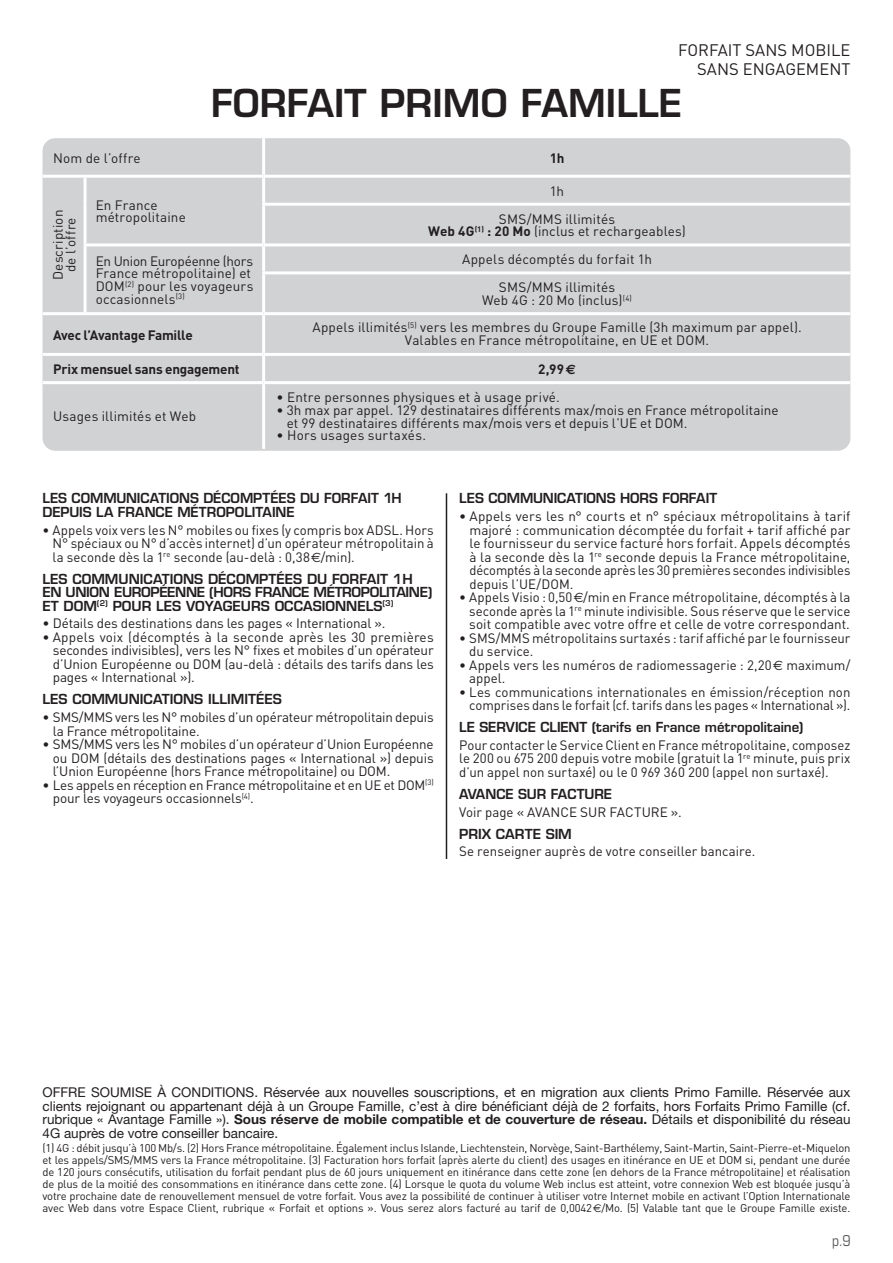
<style>
.page{position:relative;width:893px;height:1263px;background:#fff}
.page>*{position:absolute;margin:0;border:0;box-sizing:border-box;transform-origin:0 0}
.t1{font:600 37.5px "Eurostile LT Std";color:#231f20}
.t2{font:16.5px/19.5px "DIN";color:#231f20;text-align:right}
.t3{font:condensed 15px "Eurostile LT Std";color:#57585a}
.t4{font:13.5px/13.5px "DIN";color:#231f20}
.t5{font:13.5px/13.5px "Helvetica Neue LT Std";color:#231f20;text-align:justify}
.t6{font:600 13.5px/13.5px "Eurostile LT Std";color:#231f20}
.t7{font:13.5px "DIN";letter-spacing:.02em;color:#231f20}
.t8{font:700 13.5px "DIN";letter-spacing:-.015em;color:#231f20}
.t9{font:11.25px/12px "DIN";letter-spacing:-.015em;color:#231f20;text-align:justify}
.s1{font-weight:700}
.s2{font-family:"Euro Sans"}
</style>
<div class="page">
<hr style="left:446px;top:493px;width:1px;height:366px;background:#231f20">
<div style="left:43px;top:138px;width:807px;height:313px;background:#d1d2d4;border-radius:13px"></div>
<hr style="left:262px;top:138px;width:3px;height:37px;background:#fff">
<hr style="left:43px;top:175px;width:42px;height:3px;background:#fff">
<hr style="left:85px;top:175px;width:179px;height:3px;background:#fff">
<hr style="left:84px;top:178px;width:3px;height:26px;background:#fff">
<hr style="left:264px;top:175px;width:586px;height:3px;background:#fff">
<hr style="left:262px;top:178px;width:3px;height:25px;background:#fff">
<hr style="left:84px;top:204px;width:3px;height:39px;background:#fff">
<hr style="left:262px;top:203px;width:588px;height:3px;background:#fff">
<hr style="left:262px;top:206px;width:3px;height:37px;background:#fff">
<hr style="left:84px;top:243px;width:180px;height:3px;background:#fff">
<hr style="left:84px;top:246px;width:3px;height:27px;background:#fff">
<hr style="left:84px;top:273px;width:3px;height:39px;background:#fff">
<hr style="left:262px;top:271px;width:588px;height:3px;background:#fff">
<hr style="left:43px;top:312px;width:42px;height:3px;background:#fff">
<hr style="left:85px;top:312px;width:179px;height:3px;background:#fff">
<hr style="left:264px;top:312px;width:586px;height:3px;background:#fff">
<hr style="left:262px;top:315px;width:3px;height:38px;background:#fff">
<hr style="left:43px;top:353px;width:42px;height:3px;background:#fff">
<hr style="left:85px;top:353px;width:179px;height:3px;background:#fff">
<hr style="left:264px;top:353px;width:586px;height:3px;background:#fff">
<hr style="left:262px;top:356px;width:3px;height:25px;background:#fff">
<hr style="left:43px;top:381px;width:42px;height:3px;background:#fff">
<hr style="left:85px;top:381px;width:179px;height:3px;background:#fff">
<hr style="left:264px;top:381px;width:586px;height:3px;background:#fff">
<hr style="left:262px;top:384px;width:3px;height:65px;background:#fff">
<hr style="left:264px;top:243px;width:586px;height:3px;background:#fff">
<hr style="left:262px;top:246px;width:3px;height:25px;background:#fff">
<hr style="left:262px;top:274px;width:3px;height:38px;background:#fff">
<p class="t2" style="left:678px;top:40px;width:174px">FORFAIT SANS MOBILE<br>SANS ENGAGEMENT</p>
<h1 class="t1" style="left:211px;top:80px;width:472px">FORFAIT PRIMO FAMILLE</h1>
<p class="t4" style="left:53px;top:151px;width:89px">Nom de l’offre</p>
<p class="t8" style="left:550px;top:149px;width:16px">1h</p>
<p class="t4" style="left:499px;top:177px;width:118px;line-height:28px;text-align:center">1h<br>SMS/MMS illimités</p>
<p class="t4" style="left:428px;top:225px;width:259px"><span class="s1">Web 4G</span><sup>(1)</sup> <span class="s1">: 20 Mo</span> (inclus et rechargeables)</p>
<p class="t4" style="left:51px;top:280px;width:72px;line-height:12.8px;text-align:center;rotate:-90deg">Description de l’offre</p>
<p class="t4" style="left:96px;top:198px;width:92px;line-height:12.8px">En France métropolitaine</p>
<p class="t4" style="left:96px;top:254px;width:159px;line-height:12.8px">En Union Européenne (hors<br>France métropolitaine) et<br>DOM<sup>(2)</sup> pour les voyageurs occasionnels<sup>(3)</sup></p>
<p class="t4" style="left:462px;top:245px;width:191px;line-height:28px;text-align:center">Appels décomptés du forfait 1h<br>SMS/MMS illimités</p>
<p class="t4" style="left:482px;top:293px;width:151px">Web 4G : 20 Mo (inclus)<sup>(4)</sup></p>
<p class="t8" style="left:53px;top:326px;width:141px">Avec l’Avantage Famille</p>
<p class="t4" style="left:312px;top:321px;width:491px;line-height:12.8px;text-align:center">Appels illimités<sup>(5)</sup> vers les membres du Groupe Famille (3h maximum par appel).<br>Valables en France métropolitaine, en UE et DOM.</p>
<p class="t8" style="left:53px;top:360px;width:188px">Prix mensuel sans engagement</p>
<p class="t8" style="left:538px;top:360px;width:39px">2,99<span class="s2">E</span></p>
<p class="t4" style="left:53px;top:409px;width:144px">Usages illimités et Web</p>
<p class="t7" style="left:276px;top:389px;width:285px">• Entre personnes physiques et à usage privé.</p>
<p class="t4" style="left:287px;top:403px;width:493px;line-height:12.8px;text-indent:-10px">• 3h max par appel. 129 destinataires différents max/mois en France métropolitaine et 99 destinataires différents max/mois vers et depuis l’UE et DOM.</p>
<p class="t7" style="left:276px;top:427px;width:151px">• Hors usages surtaxés.</p>
<p class="t6" style="left:43px;top:492px;width:361px">LES COMMUNICATIONS DÉCOMPTÉES DU FORFAIT 1H<br>DEPUIS LA FRANCE MÉTROPOLITAINE</p>
<p class="t4" style="left:53px;top:523px;width:383px;text-align:justify;text-indent:-10px">• Appels voix vers les N° mobiles ou fixes (y compris box ADSL. Hors N° spéciaux ou N° d’accès internet) d’un opérateur métropolitain à la seconde dès la 1<sup>re</sup> seconde (au-delà : 0,38<span class="s2">€</span>/min).</p>
<p class="t6" style="left:43px;top:572px;width:391px">LES COMMUNICATIONS DÉCOMPTÉES DU FORFAIT 1H<br>EN UNION EUROPÉENNE (HORS FRANCE MÉTROPOLITAINE)<br>ET DOM<sup>(2)</sup> POUR LES VOYAGEURS OCCASIONNELS<sup>(3)</sup></p>
<p class="t4" style="left:43px;top:616px;width:345px">• Détails des destinations dans les pages « International ».</p>
<p class="t4" style="left:53px;top:630px;width:382px;text-align:justify;text-indent:-10px">• Appels voix (décomptés à la seconde après les 30 premières secondes indivisibles), vers les N° fixes et mobiles d’un opérateur d’Union Européenne ou DOM (au-delà : détails des tarifs dans les pages « International »).</p>
<p class="t6" style="left:43px;top:693px;width:241px">LES COMMUNICATIONS ILLIMITÉES</p>
<p class="t4" style="left:53px;top:710px;width:382px;text-indent:-10px">• SMS/MMS vers les N° mobiles d’un opérateur métropolitain depuis la France métropolitaine.</p>
<p class="t4" style="left:53px;top:737px;width:382px;text-align:justify;text-indent:-10px">• SMS/MMS vers les N° mobiles d’un opérateur d’Union Européenne ou DOM (détails des destinations pages « International ») depuis l’Union Européenne (hors France métropolitaine) ou DOM.</p>
<p class="t4" style="left:53px;top:778px;width:382px;text-indent:-10px">• Les appels en réception en France métropolitaine et en UE et DOM<sup>(3) </sup>pour les voyageurs occasionnels<sup>(4)</sup>.</p>
<p class="t6" style="left:459px;top:492px;width:259px">LES COMMUNICATIONS HORS FORFAIT</p>
<p class="t4" style="left:469px;top:509px;width:382px;text-align:justify;text-indent:-10px">• Appels vers les n° courts et n° spéciaux métropolitains à tarif majoré : communication décomptée du forfait + tarif affiché par le fournisseur du service facturé hors forfait. Appels décomptés à la seconde dès la 1<sup>re</sup> seconde depuis la France métropolitaine, décomptés à la seconde après les 30 premières secondes indivisibles depuis l’UE/DOM.</p>
<p class="t4" style="left:469px;top:590px;width:383px;text-align:justify;text-indent:-10px">• Appels Visio : 0,50<span class="s2">€</span>/min en France métropolitaine, décomptés à la seconde après la 1<sup>re</sup> minute indivisible. Sous réserve que le service soit compatible avec votre offre et celle de votre correspondant.</p>
<p class="t4" style="left:469px;top:631px;width:383px;text-indent:-10px">• SMS/MMS métropolitains surtaxés : tarif affiché par le fournisseur du service.</p>
<p class="t4" style="left:469px;top:658px;width:383px;text-indent:-10px">• Appels vers les numéros de radiomessagerie : 2,20<span class="s2">€</span> maximum/ appel.</p>
<p class="t4" style="left:459px;top:685px;width:393px;text-align:right">• Les communications internationales en émission/réception non comprises dans le forfait (cf. tarifs dans les pages « International »).</p>
<p class="t6" style="left:459px;top:720px;width:346px">LE SERVICE CLIENT (tarifs en France métropolitaine)</p>
<p class="t4" style="left:459px;top:738px;width:393px;text-align:justify">Pour contacter le Service Client en France métropolitaine, composez le 200 ou 675 200 depuis votre mobile (gratuit la 1<sup>re</sup> minute, puis prix d’un appel non surtaxé) ou le 0 969 360 200 (appel non surtaxé).</p>
<p class="t6" style="left:459px;top:787px;width:154px">AVANCE SUR FACTURE</p>
<p class="t4" style="left:459px;top:805px;width:224px">Voir page « AVANCE SUR FACTURE ».</p>
<p class="t6" style="left:459px;top:827px;width:114px">PRIX CARTE SIM</p>
<p class="t4" style="left:459px;top:845px;width:298px">Se renseigner auprès de votre conseiller bancaire.</p>
<p class="t5" style="left:43px;top:1085px;width:809px">OFFRE SOUMISE À CONDITIONS. Réservée aux nouvelles souscriptions, et en migration aux clients Primo Famille. Réservée aux clients rejoignant ou appartenant déjà à un Groupe Famille, c’est à dire bénéficiant déjà de 2 forfaits, hors Forfaits Primo Famille (cf. rubrique « Avantage Famille »). <span class="s1">Sous réserve de mobile compatible et de couverture de réseau.</span> Détails et disponibilité du réseau 4G auprès de votre conseiller bancaire.</p>
<p class="t9" style="left:43px;top:1142px;width:809px">(1) 4G : débit jusqu’à 100 Mb/s. (2) Hors France métropolitaine. Également inclus Islande, Liechtenstein, Norvège, Saint-Barthélemy, Saint-Martin, Saint-Pierre-et-Miquelon et les appels/SMS/MMS vers la France métropolitaine. (3) Facturation hors forfait (après alerte du client) des usages en itinérance en UE et DOM si, pendant une durée de 120 jours consécutifs, utilisation du forfait pendant plus de 60 jours uniquement en itinérance dans cette zone (en dehors de la France métropolitaine) et réalisation de plus de la moitié des consommations en itinérance dans cette zone. (4) Lorsque le quota du volume Web inclus est atteint, votre connexion Web est bloquée jusqu’à votre prochaine date de renouvellement mensuel de votre forfait. Vous avez la possibilité de continuer à utiliser votre Internet mobile en activant l’Option Internationale avec Web dans votre Espace Client, rubrique « Forfait et options ». Vous serez alors facturé au tarif de 0,0042<span class="s2">€</span>/Mo. (5) Valable tant que le Groupe Famille existe.</p>
<p class="t3" style="left:832px;top:1231px;width:20px">p.9</p>
</div>
